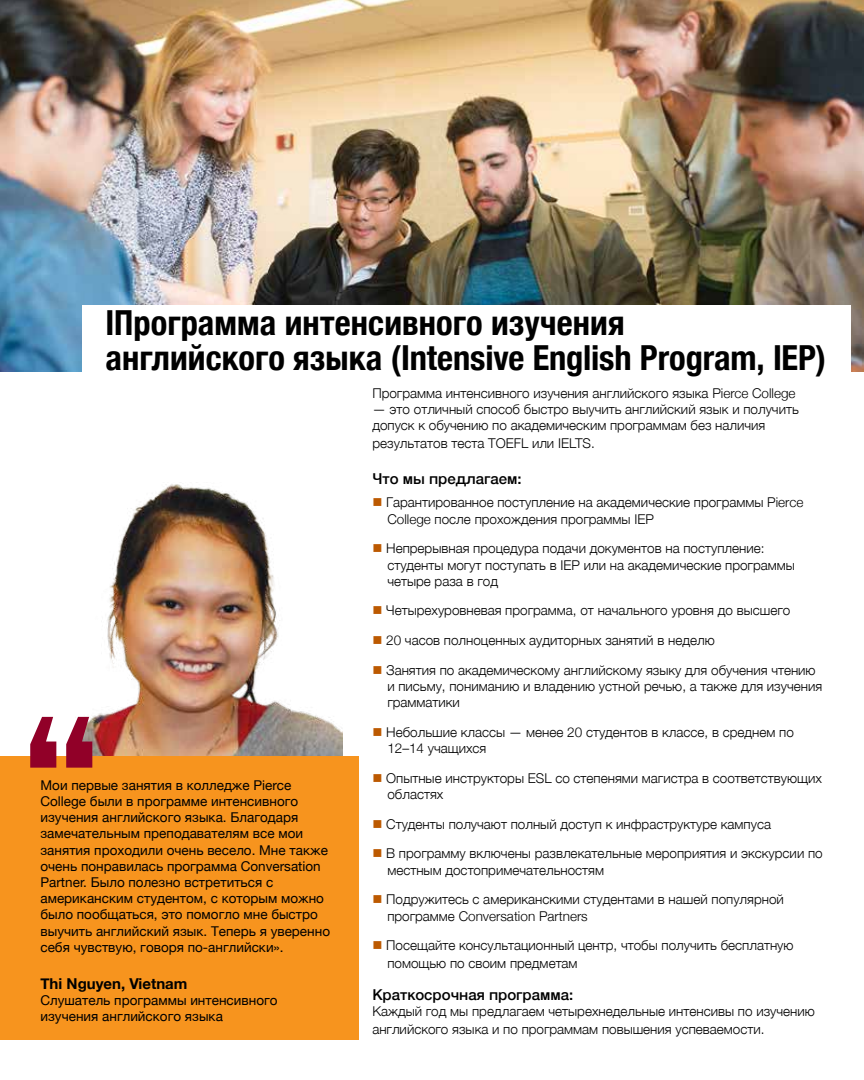
<style>
.page{position:relative;width:864px;height:1080px;background:#fff}
.page>*{position:absolute;margin:0;border:0;box-sizing:border-box;transform-origin:0 0}
.t1{font:700 condensed 34.5px/34.5px "Helvetica Neue";color:#000}
.t2{font:500 15px "Helvetica Neue";color:#000}
.t3{font:700 15px "Helvetica Neue";color:#000}
.t4{font:300 13.5px/16.2px "Helvetica Neue";color:#000}
.t5{font:13.5px/16.2px "Helvetica Neue";color:#000}
.s1{color:#bc5900}
</style>
<div class="page">
<img style="left:0;top:0;width:864px;height:372px">
<div style="left:82px;top:305px;width:768px;height:72px;background:#fff"></div>
<img style="left:78px;top:484px;width:265px;height:272px">
<div style="left:0;top:756px;width:359px;height:284px;background:#f7941e"></div>
<svg style="left:30px;top:717px;width:62px;height:51px"></svg>
<h2 class="t1" style="left:106px;top:303px;width:722px">IПрограмма интенсивного изучения<br>английского языка (Intensive English Program, IEP)</h2>
<p class="t5" style="left:40px;top:778px;width:291px">Мои первые занятия в колледже Pierce College были в программе интенсивного изучения английского языка. Благодаря замечательным преподавателям все мои занятия проходили очень весело. Мне также очень понравилась программа Conversation Partner. Было полезно встретиться с американским студентом, с которым можно было пообщаться, это помогло мне быстро выучить английский язык. Теперь я уверенно себя чувствую, говоря по-английски».</p>
<p class="t3" style="left:40px;top:972px;width:148px">Thi Nguyen, Vietnam</p>
<p class="t5" style="left:40px;top:993px;width:239px">Слушатель программы интенсивного изучения английского языка</p>
<p class="t4" style="left:372px;top:384px;width:425px">Программа интенсивного изучения английского языка Pierce College</p>
<p class="t4" style="left:372px;top:400px;width:428px">— это отличный способ быстро выучить английский язык и получить допуск к обучению по академическим программам без наличия</p>
<p class="t4" style="left:372px;top:435px;width:224px">результатов теста TOEFL или IELTS.</p>
<h3 class="t2" style="left:372px;top:467px;width:151px">Что мы предлагаем:</h3>
<p class="t4" style="left:387px;top:494px;width:417px;text-indent:-15px"><span class="s1">■</span> Гарантированное поступление на академические программы Pierce<br>College после прохождения программы IEP</p>
<p class="t4" style="left:387px;top:539px;width:409px;text-indent:-15px"><span class="s1">■</span> Непрерывная процедура подачи документов на поступление: студенты могут поступать в IEP или на академические программы четыре раза в год</p>
<p class="t4" style="left:372px;top:602px;width:419px"><span class="s1">■</span> Четырехуровневая программа, от начального уровня до высшего</p>
<p class="t4" style="left:372px;top:631px;width:344px"><span class="s1">■</span> 20 часов полноценных аудиторных занятий в неделю</p>
<p class="t4" style="left:387px;top:661px;width:436px;text-indent:-15px"><span class="s1">■</span> Занятия по академическому английскому языку для обучения чтению и письму, пониманию и владению устной речью, а также для изучения грамматики</p>
<p class="t4" style="left:387px;top:723px;width:408px;text-indent:-15px"><span class="s1">■</span> Небольшие классы — менее 20 студентов в классе, в среднем по<br>12–14 учащихся</p>
<p class="t4" style="left:387px;top:769px;width:436px;text-indent:-15px"><span class="s1">■</span> Опытные инструкторы ESL со степенями магистра в соответствующих областях</p>
<p class="t4" style="left:372px;top:815px;width:400px"><span class="s1">■</span> Студенты получают полный доступ к инфраструктуре кампуса</p>
<p class="t4" style="left:387px;top:845px;width:437px;text-indent:-15px"><span class="s1">■</span> В программу включены развлекательные мероприятия и экскурсии по местным достопримечательностям</p>
<p class="t4" style="left:387px;top:890px;width:398px;text-indent:-15px"><span class="s1">■</span> Подружитесь с американскими студентами в нашей популярной программе Conversation Partners</p>
<p class="t4" style="left:387px;top:935px;width:408px;line-height:18px;text-indent:-15px"><span class="s1">■</span> Посещайте консультационный центр, чтобы получить бесплатную помощью по своим предметам</p>
<h3 class="t2" style="left:372px;top:982px;width:202px">Краткосрочная программа:</h3>
<p class="t4" style="left:372px;top:1001px;width:444px;line-height:18px">Каждый год мы предлагаем четырехнедельные интенсивы по изучению английского языка и по программам повышения успеваемости.</p>
</div>
